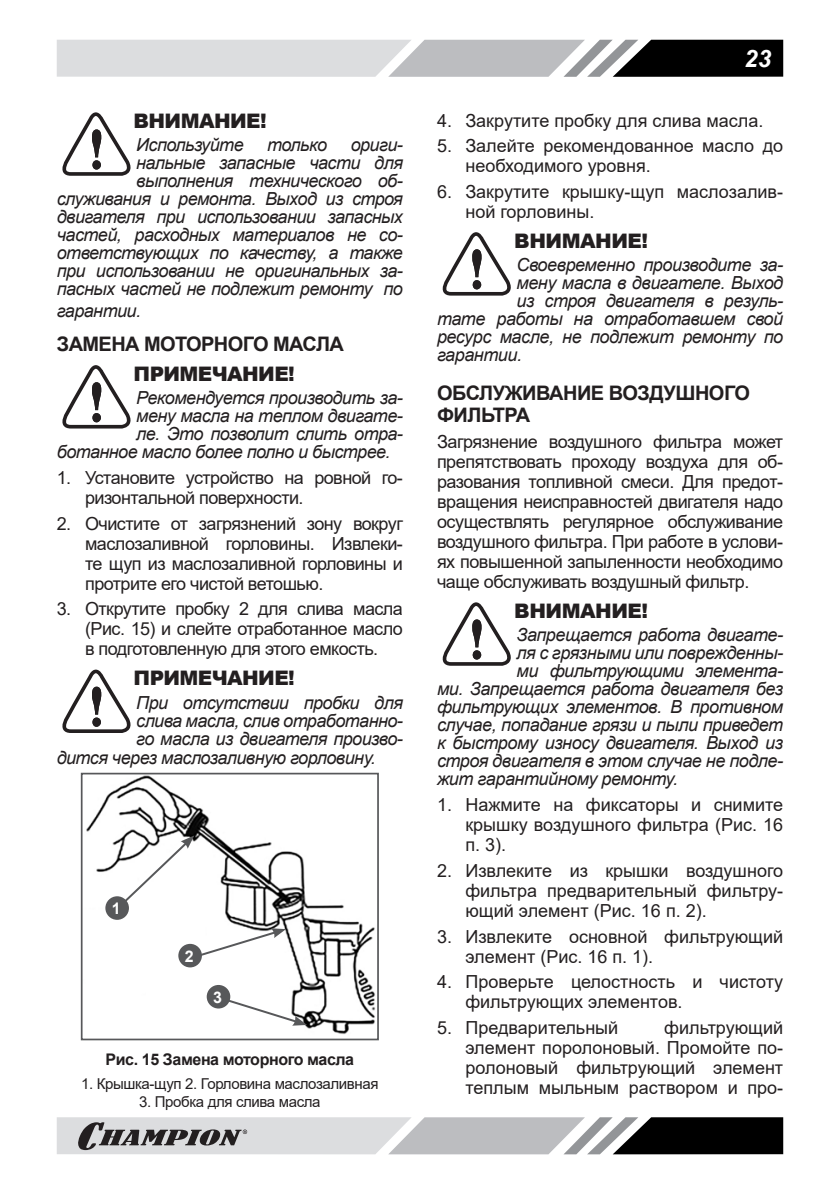
<style>
.page{position:relative;width:840px;height:1191px;background:#fff}
.page>*{position:absolute;margin:0;border:0;box-sizing:border-box;transform-origin:0 0}
.t1{font:italic 700 24px "Arial";color:#fff}
.t2{font:900 20px "Arial";letter-spacing:-.03em;color:#231f20}
.t3{font:700 20px/22px "Arial";letter-spacing:-.03em;color:#231f20}
.t4{font:18px/20px "Arial";color:#231f20;text-align:justify}
.t5{font:italic 18px/18px "Arial";letter-spacing:-.03em;color:#231f20;text-align:right}
.t6{font:18px/20px "Arial";letter-spacing:-.03em;color:#231f20}
.t7{font:700 16px "Arial";letter-spacing:-.025em;color:#231f20}
.t8{font:700 16px "Arial";color:#fff}
.t9{font:15px "Arial";letter-spacing:-.025em;color:#231f20}
</style>
<div class="page">
<svg style="left:57px;top:40px;width:725px;height:37px;background:#a7a8aa"></svg>
<svg style="left:57px;top:1117px;width:725px;height:37px;background:#9c9d9e"></svg>
<svg style="left:62px;top:112px;width:69px;height:64px"></svg>
<svg style="left:62px;top:365px;width:69px;height:63px"></svg>
<svg style="left:62px;top:669px;width:69px;height:64px"></svg>
<img style="left:86px;top:775px;width:289px;height:259px">
<div style="left:81px;top:772px;width:297px;height:268px;border:2px solid #57585a"></div>
<svg style="left:115px;top:835px;width:79px;height:76px"></svg>
<svg style="left:194px;top:928px;width:92px;height:30px"></svg>
<svg style="left:222px;top:997px;width:85px;height:28px"></svg>
<div style="left:105px;top:896px;width:24px;height:24px;background:#57585a;border-radius:50%"></div>
<div style="left:178px;top:944px;width:24px;height:23px;background:#57585a;border-radius:50%"></div>
<div style="left:206px;top:985px;width:24px;height:23px;background:#57585a;border-radius:50%"></div>
<svg style="left:442px;top:232px;width:69px;height:63px"></svg>
<svg style="left:442px;top:602px;width:69px;height:64px"></svg>
<p class="t2" style="left:133px;top:106px;width:134px">ВНИМАНИЕ!</p>
<p class="t5" style="left:136px;top:136px;width:109px">Используйте</p>
<p class="t5" style="left:267px;top:136px;width:61px">только</p>
<p class="t5" style="left:57px;top:136px;width:347px">ориги-<br>нальные запасные части для выполнения технического об&shy;служивания и ремонта. Выход из строя двигателя при использовании запасных частей, расходных материалов не со&shy;ответствующих по качеству, а также при использовании не оригинальных за&shy;пасных частей не подлежит ремонту по</p>
<p class="t5" style="left:57px;top:302px;width:86px">гарантии.</p>
<p class="t3" style="left:57px;top:333px;width:288px">ЗАМЕНА МОТОРНОГО МАСЛА</p>
<p class="t2" style="left:133px;top:359px;width:163px">ПРИМЕЧАНИЕ!</p>
<p class="t5" style="left:136px;top:389px;width:268px">Рекомендуется производить за-</p>
<p class="t5" style="left:136px;top:407px;width:268px">мену масла на теплом двигате-</p>
<p class="t5" style="left:136px;top:425px;width:268px">ле. Это позволит слить отра-</p>
<p class="t5" style="left:57px;top:443px;width:335px">ботанное масло более полно и быстрее.</p>
<p class="t6" style="left:85px;top:467px;width:319px;text-indent:-28px">1. Установите устройство на ровной го&shy;ризонтальной поверхности.</p>
<p class="t4" style="left:85px;top:513px;width:319px;text-indent:-28px">2. Очистите от загрязнений зону вокруг маслозаливной горловины. Извлеки&shy;те щуп из маслозаливной горловины и протрите его чистой ветошью.</p>
<p class="t4" style="left:85px;top:599px;width:319px;text-indent:-28px">3. Открутите пробку 2 для слива масла (Рис. 15) и слейте отработанное мас ло в подготовленную для этого ем кость.</p>
<p class="t2" style="left:133px;top:663px;width:163px">ПРИМЕЧАНИЕ!</p>
<p class="t5" style="left:136px;top:693px;width:268px">При отсутствии пробки для</p>
<p class="t5" style="left:136px;top:711px;width:268px">слива масла, слив отработанно-</p>
<p class="t5" style="left:136px;top:729px;width:268px">го масла из двигателя произво-</p>
<p class="t5" style="left:57px;top:749px;width:320px">дится через маслозаливную горловину.</p>
<p class="t8" style="left:112px;top:902px;width:10px">1</p>
<p class="t8" style="left:185px;top:950px;width:10px">2</p>
<p class="t8" style="left:213px;top:991px;width:10px">3</p>
<p class="t7" style="left:105px;top:1048px;width:250px">Рис. 15 Замена моторного масла</p>
<p class="t9" style="left:81px;top:1073px;width:299px">1. Крышка-щуп 2. Горловина маслозаливная</p>
<p class="t9" style="left:139px;top:1091px;width:183px">3. Пробка для слива масла</p>
<h1 class="t1" style="left:743px;top:44px;width:28px">23</h1>
<p class="t4" style="left:437px;top:110px;width:328px">4. Закрутите пробку для слива масла.</p>
<p class="t4" style="left:465px;top:136px;width:319px;text-indent:-28px">5. Залейте рекомендованное масло до необходимого уровня.</p>
<p class="t4" style="left:465px;top:181px;width:319px;text-indent:-28px">6. Закрутите крышку-щуп маслозалив&shy;ной горловины.</p>
<p class="t2" style="left:514px;top:226px;width:135px">ВНИМАНИЕ!</p>
<p class="t5" style="left:516px;top:256px;width:268px">Своевременно производите за-</p>
<p class="t5" style="left:516px;top:274px;width:268px">мену масла в двигателе. Выход</p>
<p class="t5" style="left:516px;top:292px;width:268px">из строя двигателя в резуль-</p>
<p class="t5" style="left:437px;top:310px;width:347px">тате работы на отработавшем свой</p>
<p class="t5" style="left:437px;top:328px;width:347px">ресурс масле, не подлежит ремонту по</p>
<p class="t5" style="left:437px;top:346px;width:87px">гарантии.</p>
<p class="t3" style="left:437px;top:382px;width:314px">ОБСЛУЖИВАНИЕ ВОЗДУШНОГО<br>ФИЛЬТРА</p>
<p class="t4" style="left:437px;top:431px;width:347px">Загрязнение воздушного фильтра может препятствовать проходу воздуха для об&shy;разования топливной смеси. Для предот&shy;вращения неисправностей двигателя надо осуществлять регулярное обслуживание воздушного фильтра. При работе в услови&shy;ях повышенной запыленности необходимо чаще обслуживать воздушный фильтр.</p>
<p class="t2" style="left:514px;top:596px;width:135px">ВНИМАНИЕ!</p>
<p class="t5" style="left:516px;top:626px;width:268px">Запрещается работа двигате-</p>
<p class="t5" style="left:516px;top:644px;width:268px">ля с грязными или поврежденны-</p>
<p class="t5" style="left:516px;top:662px;width:268px">ми фильтрующими элемента-</p>
<p class="t5" style="left:437px;top:680px;width:347px">ми. Запрещается работа двигателя без</p>
<p class="t5" style="left:437px;top:698px;width:347px">фильтрующих элементов. В противном</p>
<p class="t5" style="left:437px;top:716px;width:347px">случае, попадание грязи и пыли приведет</p>
<p class="t5" style="left:437px;top:734px;width:347px">к быстрому износу двигателя. Выход из</p>
<p class="t5" style="left:437px;top:752px;width:347px">строя двигателя в этом случае не подле-</p>
<p class="t5" style="left:437px;top:770px;width:242px">жит гарантийному ремонту.</p>
<p class="t4" style="left:465px;top:794px;width:319px;text-indent:-28px">1. Нажмите на фиксаторы и снимите крышку воздушного фильтра (Рис. 16 п. 3).</p>
<p class="t4" style="left:465px;top:860px;width:319px;text-indent:-28px">2. Извлеките из крышки воздушного фильтра предварительный фильтру&shy;ющий элемент (Рис. 16 п. 2).</p>
<p class="t4" style="left:465px;top:926px;width:319px;text-indent:-28px">3. Извлеките основной фильтрующий элемент (Рис. 16 п. 1).</p>
<p class="t4" style="left:465px;top:971px;width:319px;text-indent:-28px">4. Проверьте целостность и чистоту фильтрующих элементов.</p>
<p class="t4" style="left:437px;top:1017px;width:183px">5. Предварительный</p>
<p class="t4" style="left:465px;top:1017px;width:319px;text-indent:199px">фильтрующий элемент поролоновый. Промойте по&shy;ролоновый фильтрующий элемент теплым мыльным раствором и про-</p>
</div>
